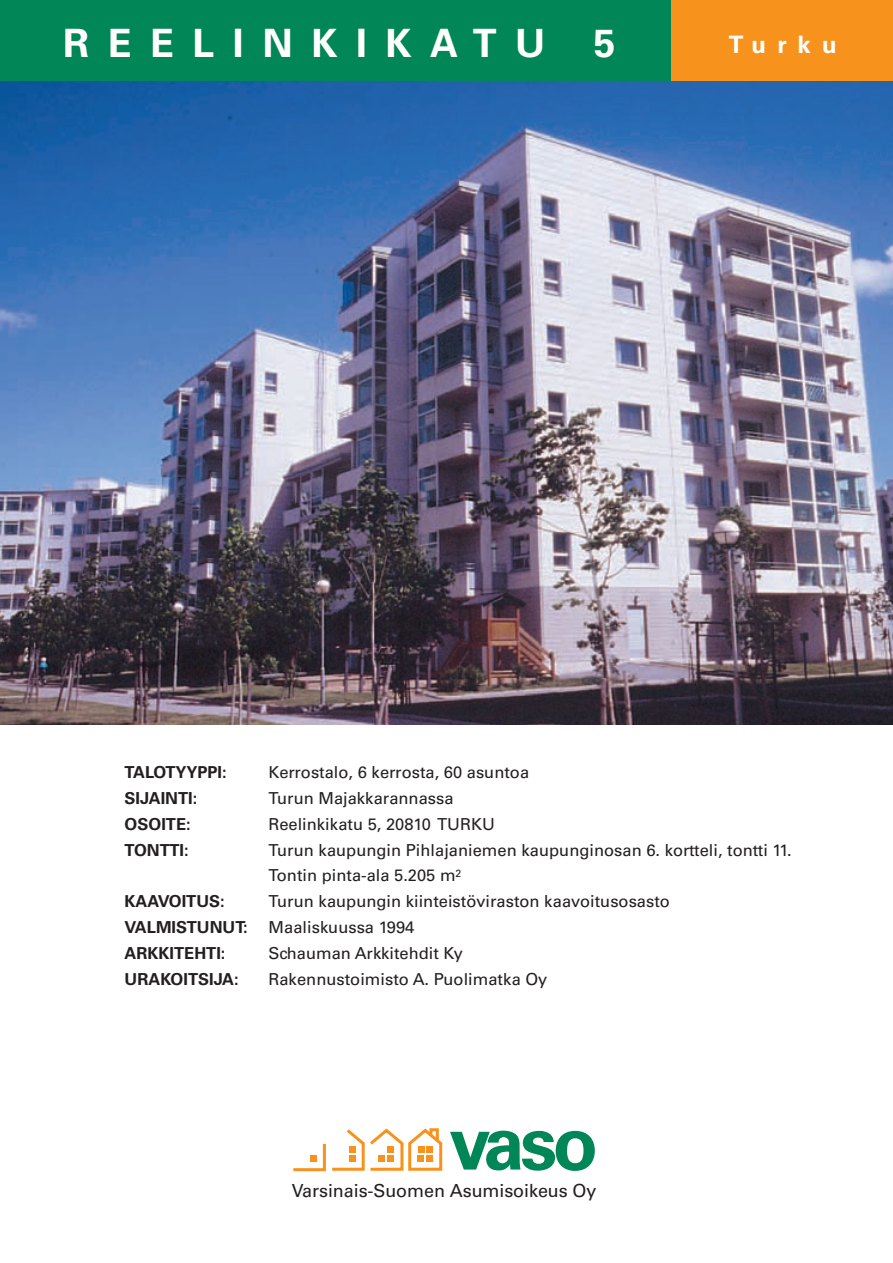
<style>
.page{position:relative;width:893px;height:1263px;background:#fff}
.page>*{position:absolute;margin:0;border:0;box-sizing:border-box;transform-origin:0 0}
.t1{font:700 74.85px "Univers";color:#008657}
.t2{font:700 39px "Univers";letter-spacing:.48em;color:#fff}
.t3{font:700 24px "Univers";letter-spacing:.46em;color:#fff}
.t4{font:18px "Univers";letter-spacing:-.005em;color:#231f20}
.t5{font:16.5px/26px "Univers";color:#231f20}
.t6{font:700 16.5px "Univers";color:#231f20}
</style>
<div class="page">
<img style="left:0;top:81px;width:893px;height:644px">
<div style="left:0;top:0;width:893px;height:81px;background:#f7931d"></div>
<div style="left:0;top:0;width:670px;height:81px;background:#008657"></div>
<svg style="left:293px;top:1128px;width:150px;height:44px"></svg>
<h2 class="t2" style="left:63px;top:29px;width:554px">REELINKIKATU 5</h2>
<h3 class="t3" style="left:729px;top:36px;width:109px">Turku</h3>
<p class="t6" style="left:125px;top:766px;width:104px">TALOTYYPPI:</p>
<p class="t5" style="left:269px;top:760px;width:262px">Kerrostalo, 6 kerrosta, 60 asuntoa</p>
<p class="t6" style="left:125px;top:792px;width:74px">SIJAINTI:</p>
<p class="t5" style="left:269px;top:786px;width:186px">Turun Majakkarannassa</p>
<p class="t6" style="left:125px;top:818px;width:68px">OSOITE:</p>
<p class="t5" style="left:269px;top:812px;width:228px">Reelinkikatu 5, 20810 TURKU</p>
<p class="t6" style="left:125px;top:844px;width:66px">TONTTI:</p>
<p class="t5" style="left:269px;top:838px;width:524px">Turun kaupungin Pihlajaniemen kaupunginosan 6. kortteli, tontti 11.<br>Tontin pinta-ala 5.205 m<sup>2</sup></p>
<p class="t6" style="left:125px;top:895px;width:102px">KAAVOITUS:</p>
<p class="t5" style="left:269px;top:890px;width:403px">Turun kaupungin kiinteistöviraston kaavoitusosasto</p>
<p class="t6" style="left:125px;top:921px;width:125px">VALMISTUNUT:</p>
<p class="t5" style="left:269px;top:916px;width:147px">Maaliskuussa 1994</p>
<p class="t6" style="left:125px;top:947px;width:102px">ARKKITEHTI:</p>
<p class="t5" style="left:269px;top:942px;width:196px">Schauman Arkkitehdit Ky</p>
<p class="t6" style="left:125px;top:973px;width:116px">URAKOITSIJA:</p>
<p class="t5" style="left:269px;top:968px;width:280px">Rakennustoimisto A. Puolimatka Oy</p>
<h1 class="t1" style="left:449px;top:1115px;width:150px">vaso</h1>
<p class="t4" style="left:292px;top:1184px;width:306px">Varsinais-Suomen Asumisoikeus Oy</p>
</div>
